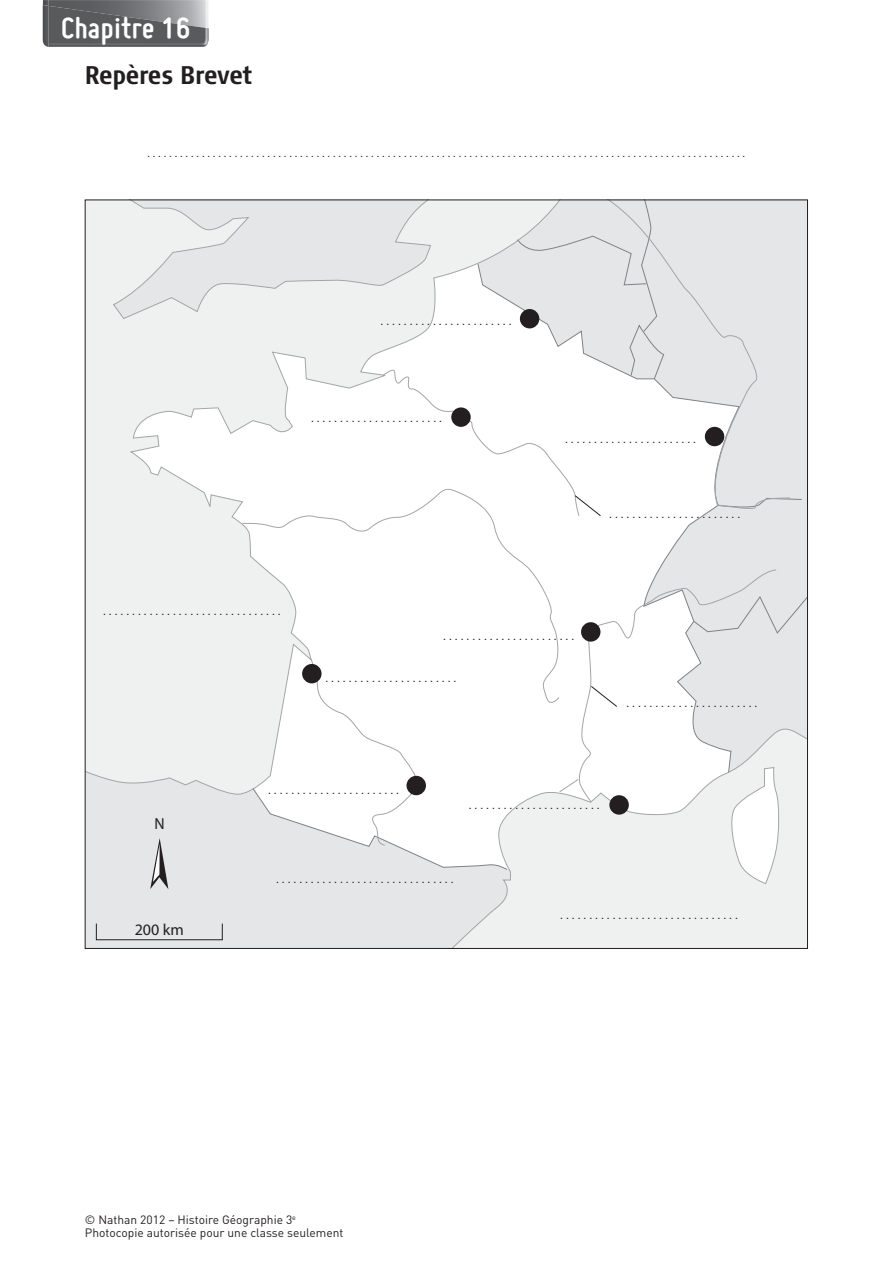
<style>
.page{position:relative;width:893px;height:1263px;background:#fff}
.page>*{position:absolute;margin:0;border:0;box-sizing:border-box;transform-origin:0 0}
.t1{font:700 31.5px "Miso";color:#fff;scale:1.1 1}
.t2{font:700 25.5px "Signa Cond Column";color:#231f20}
.t3{font:300 16.05px "DIN";color:#231f20}
.t4{font:16.05px "Myriad Pro";color:#231f20}
.t5{font:300 15px "DIN";color:#231f20}
.t6{font:12px/13.5px "DIN";color:#231f20}
</style>
<div class="page">
<div style="left:85px;top:200px;width:722px;height:748px;background:#e5e6e7"></div>
<svg style="left:452px;top:728px;width:354px;height:219px"></svg>
<svg style="left:727px;top:768px;width:53px;height:116px"></svg>
<svg style="left:507px;top:511px;width:204px;height:262px;background:#fbfbfb"></svg>
<svg style="left:791px;top:498px;width:11px;height:2px"></svg>
<svg style="left:777px;top:598px;width:29px;height:36px"></svg>
<svg style="left:664px;top:257px;width:127px;height:254px"></svg>
<svg style="left:577px;top:569px;width:200px;height:234px"></svg>
<svg style="left:559px;top:779px;width:20px;height:14px"></svg>
<svg style="left:242px;top:517px;width:318px;height:187px;background:#fcfcfc"></svg>
<div style="left:705px;top:427px;width:19px;height:19px;background:#231f20;border-radius:50%"></div>
<div style="left:581px;top:622px;width:19px;height:20px;background:#231f20;border-radius:50%"></div>
<div style="left:609px;top:795px;width:20px;height:20px;background:#231f20;border-radius:50%"></div>
<div style="left:96px;top:923px;width:127px;height:17px;border:1px solid #231f20"></div>
<svg style="left:87px;top:657px;width:420px;height:232px"></svg>
<svg style="left:113px;top:202px;width:551px;height:315px"></svg>
<svg style="left:590px;top:685px;width:28px;height:23px"></svg>
<svg style="left:43px;top:0;width:5px;height:5px"></svg>
<img style="left:48px;top:0;width:160px;height:5px">
<img style="left:43px;top:5px;width:166px;height:42px">
<h1 class="t1" style="left:61px;top:10px;width:119px">Chapitre 16</h1>
<h2 class="t2" style="left:85px;top:60px;width:169px">Repères Brevet</h2>
<p class="t5" style="left:147px;top:142px;width:601px">..............................................................................................................</p>
<p class="t3" style="left:380px;top:310px;width:134px">.......................</p>
<p class="t3" style="left:310px;top:406px;width:134px">.......................</p>
<p class="t3" style="left:564px;top:427px;width:134px">.......................</p>
<p class="t3" style="left:608px;top:502px;width:134px">.......................</p>
<p class="t3" style="left:102px;top:599px;width:180px">...............................</p>
<p class="t3" style="left:443px;top:624px;width:134px">.......................</p>
<p class="t3" style="left:325px;top:666px;width:134px">.......................</p>
<p class="t3" style="left:626px;top:691px;width:134px">.......................</p>
<p class="t4" style="left:154px;top:814px;width:12px">N</p>
<p class="t4" style="left:135px;top:920px;width:51px">200 km</p>
<p class="t3" style="left:267px;top:779px;width:134px">.......................</p>
<p class="t3" style="left:468px;top:794px;width:134px">.......................</p>
<p class="t3" style="left:275px;top:868px;width:180px">...............................</p>
<p class="t3" style="left:559px;top:903px;width:180px">...............................</p>
<p class="t6" style="left:85px;top:1213px;width:260px">© Nathan 2012 – Histoire Géographie 3<sup>e<br></sup>Photocopie autorisée pour une classe seulement</p>
</div>
